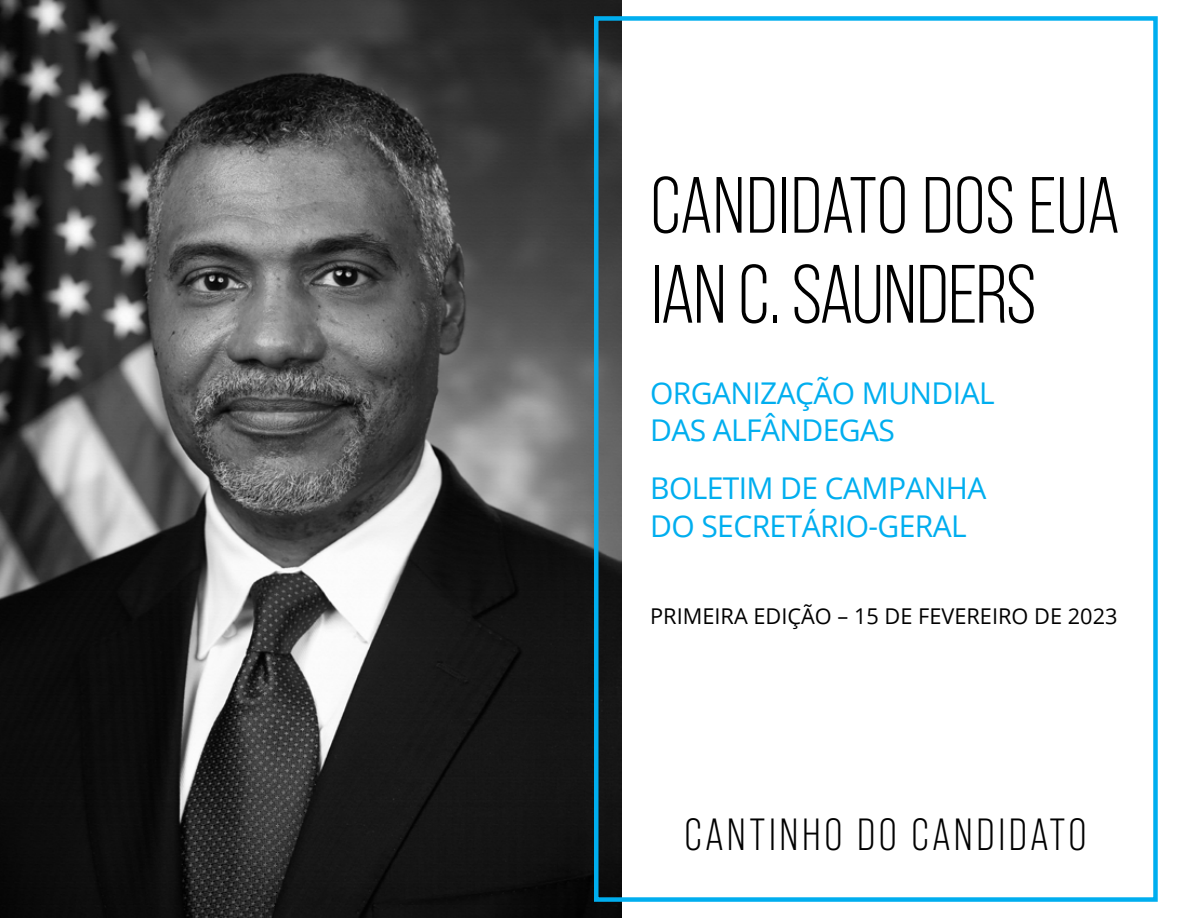
<style>
.page{position:relative;width:1188px;height:918px;background:#fff}
.page>*{position:absolute;margin:0;border:0;box-sizing:border-box;transform-origin:0 0}
.t1{font:82.5px "Bebas Neue Pro";letter-spacing:-.02em;color:#000}
.t2{font:79.5px "Bebas Neue Pro";color:#000}
.t3{font:45px "Bebas Neue Pro";letter-spacing:.08em;color:#000}
.t4{font:30px/37.5px "Open Sans";letter-spacing:-.02em;color:#00aeef}
.t5{font:21.75px "Open Sans";color:#000}
</style>
<div class="page">
<img style="left:0;top:0;width:621px;height:918px">
<div style="left:594px;top:16px;width:564px;height:886px;border:4px solid #00aeef"></div>
<p class="t2" style="left:650px;top:161px;width:471px">CANDIDATO DOS EUA</p>
<p class="t1" style="left:650px;top:248px;width:388px">IAN C. SAUNDERS</p>
<p class="t4" style="left:650px;top:374px;width:346px">ORGANIZAÇÃO MUNDIAL<br>DAS ALFÂNDEGAS</p>
<p class="t4" style="left:650px;top:469px;width:338px">BOLETIM DE CAMPANHA<br>DO SECRETÁRIO-GERAL</p>
<p class="t5" style="left:650px;top:601px;width:469px">PRIMEIRA EDIÇÃO – 15 DE FEVEREIRO DE 2023</p>
<p class="t3" style="left:685px;top:809px;width:403px">CANTINHO DO CANDIDATO</p>
</div>
